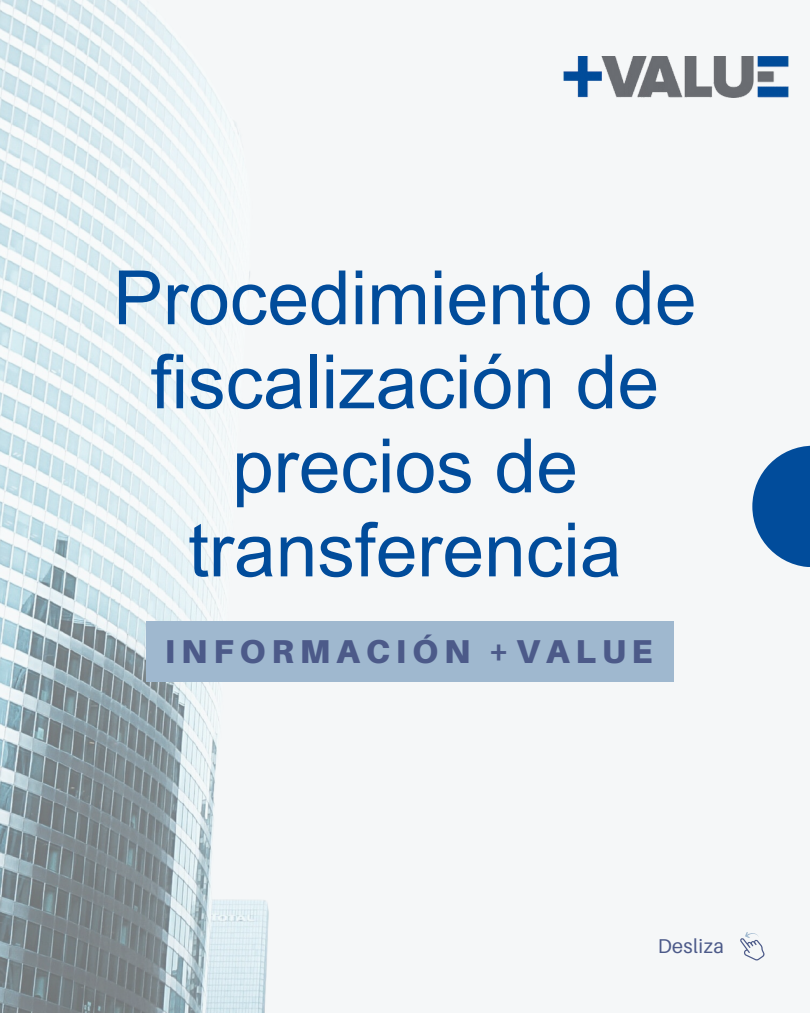
<style>
.page{position:relative;width:810px;height:1013px;background:#fff}
.page>*{position:absolute;margin:0;border:0;box-sizing:border-box;transform-origin:0 0}
.t1{font:75px/84px "Arial Unicode MS";color:#014c9b;text-align:center}
.t2{font:900 33.1px "Aileron";letter-spacing:.18em;color:#4c5a89}
.t3{font:20px "Aileron";letter-spacing:.02em;color:#4c5a89}
</style>
<div class="page">
<div style="left:0;top:0;width:810px;height:1012px;background:#f5f7f8"></div>
<img style="left:0;top:0;width:269px;height:1012px">
<div style="left:146px;top:621px;width:527px;height:61px;background:#9fb8cf"></div>
<svg style="left:740px;top:932px;width:24px;height:28px"></svg>
<svg style="left:752px;top:446px;width:58px;height:121px;fill:#014c9b"></svg>
<img style="left:563px;top:56px;width:226px;height:42px">
<p class="t1" style="left:113px;top:252px;width:585px">Procedimiento de fiscalización de precios de transferencia</p>
<p class="t2" style="left:165px;top:631px;width:489px">INFORMACIÓN +VALUE</p>
<p class="t3" style="left:658px;top:933px;width:68px">Desliza</p>
</div>
